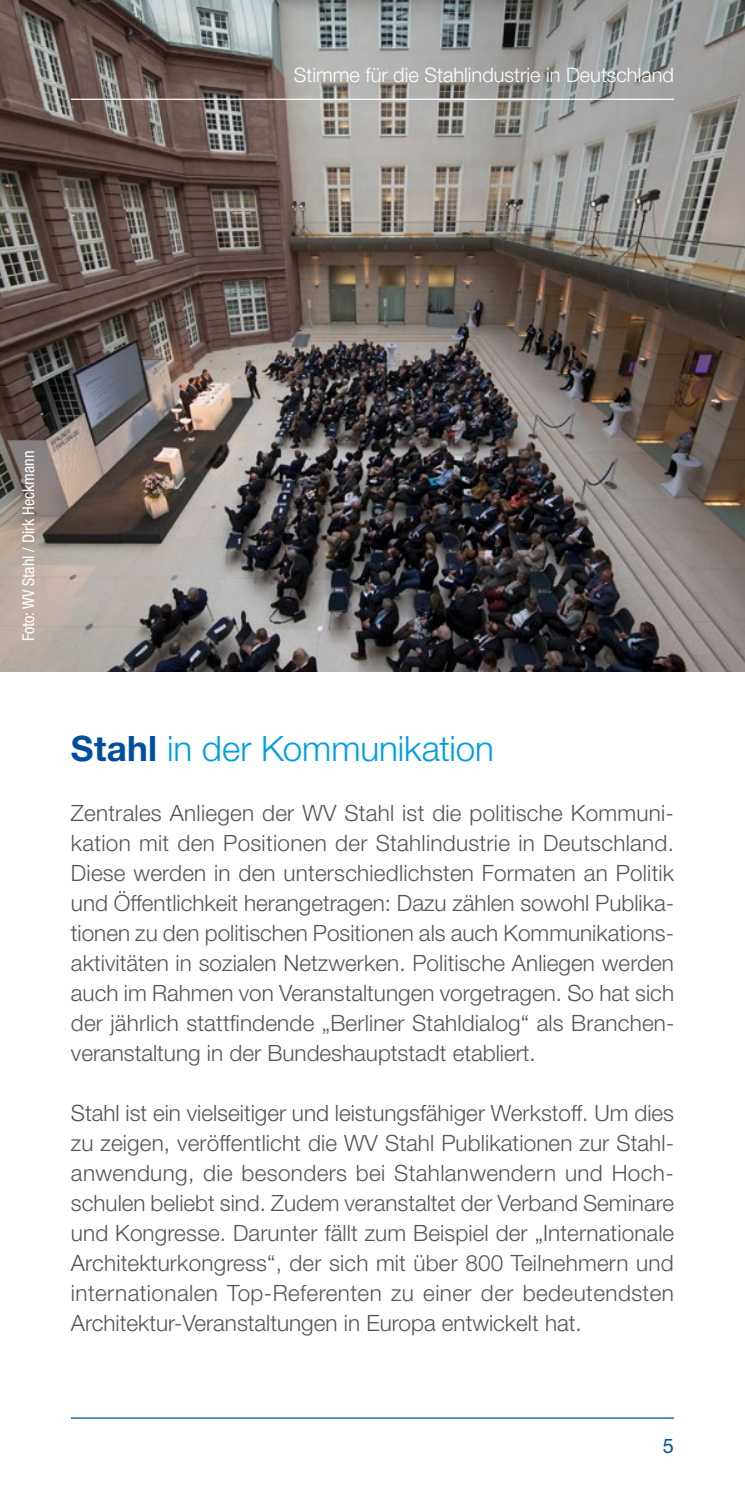
<style>
.page{position:relative;width:745px;height:1489px;background:#fff}
.page>*{position:absolute;margin:0;border:0;box-sizing:border-box;transform-origin:0 0}
.t1{font:300 35px "Helvetica Neue";letter-spacing:-.005em;color:#009ee3}
.t2{font:300 22.5px/30px "Helvetica Neue";letter-spacing:.005em;color:#565656}
.t3{font:300 20px "Helvetica Neue";color:#fff}
.t4{font:20px "Helvetica Neue";color:#004e9e}
.t5{font:condensed 16.25px "Helvetica Neue";color:#fff}
.s1{font-weight:700;color:#004e9e}
</style>
<div class="page">
<img style="left:0;top:0;width:744px;height:671px">
<hr style="left:71px;top:99px;width:602px;height:1px;background:#fff">
<hr style="left:71px;top:1417px;width:602px;height:1px;background:#004e9e">
<p class="t3" style="left:294px;top:63px;width:381px">Stimme für die Stahlindustrie in Deutschland</p>
<p class="t5" style="left:19px;top:641px;width:192px;rotate:-90deg">Foto: WV Stahl / Dirk Heckmann</p>
<h1 class="t1" style="left:71px;top:727px;width:424px"><span class="s1">Stahl</span> in der Kommunikation</h1>
<p class="t2" style="left:71px;top:797px;width:604px">Zentrales Anliegen der WV Stahl ist die politische Kommuni&shy;kation mit den Positionen der Stahlindustrie in Deutschland.<br>Diese werden in den unterschiedlichsten Formaten an Politik und Öffentlichkeit herangetragen: Dazu zählen sowohl Publika&shy;tionen zu den politischen Positionen als auch Kommunikations&shy;aktivitäten in sozialen Netzwerken. Politische Anliegen werden auch im Rahmen von Veranstaltungen vorgetragen. So hat sich der jährlich stattfindende „Berliner Stahldialog“ als Branchen&shy;veranstaltung in der Bundeshauptstadt etabliert.</p>
<p class="t2" style="left:71px;top:1097px;width:604px;text-align:justify">Stahl ist ein vielseitiger und leistungsfähiger Werkstoff. Um dies zu zeigen, veröffentlicht die WV Stahl Publikationen zur Stahl&shy;anwendung, die besonders bei Stahlanwendern und Hoch&shy;schulen beliebt sind. Zudem veranstaltet der Verband Seminare und Kongresse. Darunter fällt zum Beispiel der „Internationale Architekturkongress“, der sich mit über 800 Teilnehmern und internationalen Top-Referenten zu einer der bedeutendsten Architektur-Veranstaltungen in Europa entwickelt hat.</p>
<p class="t4" style="left:662px;top:1434px;width:13px">5</p>
</div>
